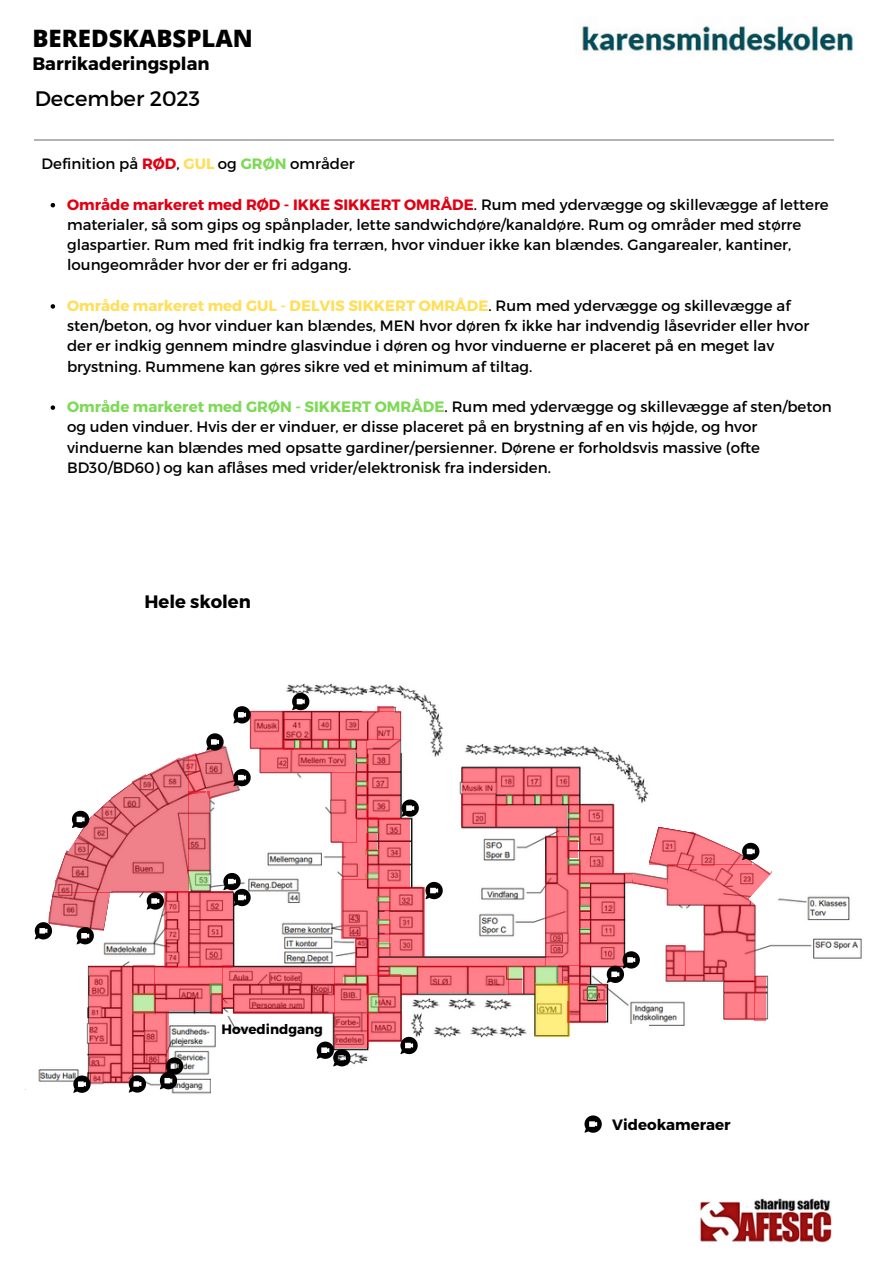
<style>
.page{position:relative;width:893px;height:1264px;background:#fff}
.page>*{position:absolute;margin:0;border:0;box-sizing:border-box;transform-origin:0 0}
.t1{font:800 24px "Open Sans";color:#000}
.t2{font:21px "Montserrat";color:#000}
.t3{font:700 18px "Montserrat";color:#000}
.t4{font:15px/20.2px "Montserrat";color:#000}
.t5{font:700 15px "Montserrat";color:#000}
.t6{font:700 13.5px "Montserrat";color:#000}
.s1{font-weight:700;color:#e10013}
.s2{font-weight:700;color:#ffde59}
.s3{font-weight:700;color:#7ed957}
</style>
<div class="page">
<hr style="left:35px;top:139px;width:799px;height:2px;background:#000">
<img style="left:700px;top:1198px;width:131px;height:45px">
<img style="left:582px;top:25px;width:272px;height:28px">
<img style="left:38px;top:683px;width:824px;height:411px">
<svg style="left:535px;top:983px;width:34px;height:53px;background:#ecdc6e"></svg>
<div style="left:247px;top:1020px;width:80px;height:28px;background:#fff"></div>
<svg style="left:133px;top:995px;width:22px;height:15px"></svg>
<svg style="left:210px;top:983px;width:12px;height:12px"></svg>
<svg style="left:390px;top:966px;width:27px;height:9px"></svg>
<svg style="left:343px;top:975px;width:23px;height:8px"></svg>
<svg style="left:368px;top:993px;width:11px;height:18px"></svg>
<div style="left:535px;top:966px;width:22px;height:17px;background:linear-gradient(to right,#beecab,#bdebaa)"></div>
<svg style="left:508px;top:966px;width:14px;height:13px"></svg>
<svg style="left:587px;top:986px;width:10px;height:13px"></svg>
<div style="left:656px;top:784px;width:163px;height:31px;background:#fff"></div>
<div style="left:718px;top:802px;width:119px;height:34px;background:#fff"></div>
<div style="left:777px;top:825px;width:78px;height:51px;background:#fff"></div>
<div style="left:211px;top:1068px;width:422px;height:89px;background:#fff"></div>
<div style="left:3px;top:1089px;width:141px;height:51px;background:#fff"></div>
<svg style="left:294px;top:740px;width:5px;height:8px"></svg>
<svg style="left:322px;top:740px;width:5px;height:8px"></svg>
<svg style="left:350px;top:740px;width:5px;height:8px"></svg>
<svg style="left:506px;top:795px;width:6px;height:8px"></svg>
<svg style="left:535px;top:795px;width:4px;height:8px"></svg>
<svg style="left:562px;top:795px;width:6px;height:8px"></svg>
<svg style="left:355px;top:758px;width:11px;height:6px"></svg>
<svg style="left:356px;top:781px;width:10px;height:4px"></svg>
<svg style="left:356px;top:803px;width:10px;height:6px"></svg>
<svg style="left:367px;top:826px;width:11px;height:6px"></svg>
<svg style="left:367px;top:849px;width:11px;height:6px"></svg>
<svg style="left:367px;top:873px;width:11px;height:6px"></svg>
<svg style="left:377px;top:896px;width:13px;height:6px"></svg>
<svg style="left:377px;top:919px;width:13px;height:6px"></svg>
<svg style="left:379px;top:942px;width:11px;height:6px"></svg>
<svg style="left:567px;top:813px;width:12px;height:6px"></svg>
<svg style="left:567px;top:836px;width:12px;height:6px"></svg>
<svg style="left:567px;top:858px;width:12px;height:6px"></svg>
<div style="left:580px;top:883px;width:9px;height:5px;background:#b1de9d"></div>
<svg style="left:580px;top:905px;width:9px;height:5px"></svg>
<svg style="left:580px;top:928px;width:9px;height:5px"></svg>
<svg style="left:51px;top:203px;width:4px;height:4px"></svg>
<svg style="left:51px;top:304px;width:4px;height:5px"></svg>
<svg style="left:51px;top:405px;width:4px;height:5px"></svg>
<svg style="left:164px;top:952px;width:69px;height:15px"></svg>
<svg style="left:89px;top:965px;width:44px;height:117px;background:#e66873"></svg>
<svg style="left:133px;top:1010px;width:36px;height:62px;background:#e56871"></svg>
<svg style="left:155px;top:966px;width:55px;height:44px;background:#ee6d78"></svg>
<svg style="left:133px;top:965px;width:22px;height:30px"></svg>
<svg style="left:222px;top:965px;width:11px;height:42px"></svg>
<svg style="left:233px;top:967px;width:101px;height:46px;background:#e3646f"></svg>
<svg style="left:334px;top:983px;width:34px;height:65px;background:#e56670"></svg>
<svg style="left:211px;top:993px;width:11px;height:20px"></svg>
<div style="left:210px;top:967px;width:12px;height:16px;background:#ff808a"></div>
<svg style="left:334px;top:965px;width:9px;height:18px"></svg>
<svg style="left:343px;top:965px;width:12px;height:11px"></svg>
<svg style="left:367px;top:1011px;width:34px;height:30px"></svg>
<svg style="left:379px;top:974px;width:22px;height:37px"></svg>
<svg style="left:417px;top:966px;width:91px;height:27px;background:#f06f79"></svg>
<svg style="left:400px;top:975px;width:17px;height:20px"></svg>
<div style="left:508px;top:979px;width:14px;height:14px;background:#ff808a"></div>
<svg style="left:523px;top:966px;width:12px;height:27px"></svg>
<svg style="left:366px;top:975px;width:11px;height:19px"></svg>
<svg style="left:341px;top:879px;width:36px;height:59px;background:#f0717b"></svg>
<svg style="left:355px;top:938px;width:24px;height:37px"></svg>
<svg style="left:377px;top:966px;width:13px;height:9px"></svg>
<div style="left:377px;top:957px;width:169px;height:9px;background:#fe7f8a"></div>
<svg style="left:545px;top:864px;width:34px;height:101px;background:#ef717b"></svg>
<svg style="left:567px;top:1000px;width:39px;height:22px"></svg>
<div style="left:508px;top:1041px;width:77px;height:51px;background:#fff"></div>
<div style="left:572px;top:1024px;width:77px;height:51px;background:#fff"></div>
<svg style="left:597px;top:984px;width:9px;height:16px"></svg>
<svg style="left:569px;top:984px;width:18px;height:16px"></svg>
<svg style="left:557px;top:965px;width:32px;height:19px"></svg>
<svg style="left:589px;top:873px;width:34px;height:93px;background:#ec6d77"></svg>
<svg style="left:703px;top:914px;width:51px;height:66px;background:#f1737e"></svg>
<svg style="left:666px;top:945px;width:19px;height:35px"></svg>
<svg style="left:685px;top:951px;width:18px;height:29px"></svg>
<svg style="left:723px;top:980px;width:31px;height:40px"></svg>
<svg style="left:754px;top:975px;width:11px;height:45px"></svg>
<svg style="left:579px;top:805px;width:34px;height:68px;background:#eb6c76"></svg>
<svg style="left:462px;top:768px;width:116px;height:27px;background:#ec6d78"></svg>
<svg style="left:462px;top:795px;width:34px;height:31px"></svg>
<div style="left:495px;top:805px;width:72px;height:21px;background:#ff808a"></div>
<svg style="left:546px;top:836px;width:21px;height:28px"></svg>
<svg style="left:251px;top:710px;width:33px;height:38px"></svg>
<svg style="left:284px;top:710px;width:116px;height:29px;background:#eb6f7a"></svg>
<svg style="left:366px;top:739px;width:34px;height:79px;background:#eb6b75"></svg>
<svg style="left:378px;top:818px;width:32px;height:70px;background:#eb6b76"></svg>
<svg style="left:390px;top:887px;width:35px;height:69px;background:#eb6a75"></svg>
<svg style="left:260px;top:748px;width:95px;height:24px;background:#ed6d77"></svg>
<div style="left:331px;top:772px;width:25px;height:70px;background:#ff808a"></div>
<svg style="left:342px;top:842px;width:25px;height:37px"></svg>
<svg style="left:355px;top:740px;width:11px;height:18px"></svg>
<div style="left:356px;top:818px;width:11px;height:24px;background:#ff808a"></div>
<svg style="left:283px;top:740px;width:11px;height:9px"></svg>
<svg style="left:377px;top:706px;width:17px;height:5px"></svg>
<svg style="left:299px;top:740px;width:23px;height:8px"></svg>
<svg style="left:328px;top:739px;width:22px;height:10px"></svg>
<svg style="left:512px;top:795px;width:22px;height:10px"></svg>
<svg style="left:539px;top:795px;width:22px;height:10px"></svg>
<svg style="left:356px;top:763px;width:11px;height:17px"></svg>
<svg style="left:356px;top:785px;width:11px;height:18px"></svg>
<svg style="left:366px;top:833px;width:11px;height:18px"></svg>
<svg style="left:367px;top:855px;width:11px;height:18px"></svg>
<svg style="left:568px;top:795px;width:11px;height:18px"></svg>
<svg style="left:568px;top:819px;width:11px;height:18px"></svg>
<svg style="left:567px;top:840px;width:11px;height:18px"></svg>
<svg style="left:357px;top:809px;width:10px;height:10px"></svg>
<svg style="left:367px;top:817px;width:11px;height:9px"></svg>
<svg style="left:495px;top:796px;width:11px;height:9px"></svg>
<svg style="left:556px;top:827px;width:10px;height:9px"></svg>
<svg style="left:379px;top:901px;width:11px;height:18px"></svg>
<svg style="left:379px;top:924px;width:10px;height:18px"></svg>
<svg style="left:378px;top:887px;width:11px;height:9px"></svg>
<svg style="left:378px;top:947px;width:11px;height:9px"></svg>
<svg style="left:578px;top:887px;width:11px;height:18px"></svg>
<svg style="left:579px;top:910px;width:11px;height:18px"></svg>
<svg style="left:579px;top:933px;width:11px;height:32px"></svg>
<svg style="left:579px;top:873px;width:10px;height:9px"></svg>
<svg style="left:584px;top:1115px;width:17px;height:17px"></svg>
<svg style="left:73px;top:1075px;width:18px;height:17px"></svg>
<svg style="left:129px;top:1075px;width:17px;height:17px"></svg>
<svg style="left:160px;top:1057px;width:23px;height:32px"></svg>
<svg style="left:316px;top:1041px;width:34px;height:25px"></svg>
<svg style="left:400px;top:1036px;width:17px;height:18px"></svg>
<svg style="left:34px;top:704px;width:217px;height:248px"></svg>
<svg style="left:292px;top:693px;width:17px;height:17px"></svg>
<svg style="left:401px;top:799px;width:18px;height:17px"></svg>
<svg style="left:425px;top:881px;width:18px;height:18px"></svg>
<svg style="left:606px;top:951px;width:34px;height:32px"></svg>
<svg style="left:625px;top:791px;width:168px;height:123px"></svg>
<p class="t1" style="left:32px;top:21px;width:222px">BEREDSKABSPLAN</p>
<p class="t3" style="left:32px;top:52px;width:179px">Barrikaderingsplan</p>
<p class="t2" style="left:35px;top:85px;width:167px">December 2023</p>
<p class="t4" style="left:42px;top:153px;width:314px">Definition på <span class="s1">RØD</span>, <span class="s2">GUL</span> og <span class="s3">GRØN</span> områder</p>
<p class="t4" style="left:67px;top:193px;width:763px"><span class="s1">Område markeret med RØD - IKKE SIKKERT OMRÅDE</span>. Rum med ydervægge og skillevægge af lettere materialer, så som gips og spånplader, lette sandwichdøre/kanaldøre. Rum og områder med større glaspartier. Rum med frit indkig fra terræn, hvor vinduer ikke kan blændes. Gangarealer, kantiner, loungeområder hvor der er fri adgang.</p>
<p class="t4" style="left:67px;top:295px;width:743px"><span class="s2">Område markeret med GUL - DELVIS SIKKERT OMRÅDE</span>. Rum med ydervægge og skillevægge af sten/beton, og hvor vinduer kan blændes, MEN hvor døren fx ikke har indvendig låsevrider eller hvor der er indkig gennem mindre glasvindue i døren og hvor vinduerne er placeret på en meget lav brystning. Rummene kan gøres sikre ved et minimum af tiltag.</p>
<p class="t4" style="left:67px;top:396px;width:766px"><span class="s3">Område markeret med GRØN - SIKKERT OMRÅDE</span>. Rum med ydervægge og skillevægge af sten/beton og uden vinduer. Hvis der er vinduer, er disse placeret på en brystning af en vis højde, og hvor vinduerne kan blændes med opsatte gardiner/persienner. Dørene er forholdsvis massive (ofte BD30/BD60) og kan aflåses med vrider/elektronisk fra indersiden.</p>
<p class="t3" style="left:144px;top:590px;width:108px">Hele skolen</p>
<p class="t6" style="left:221px;top:1020px;width:103px">Hovedindgang</p>
<p class="t5" style="left:612px;top:1114px;width:120px">Videokameraer</p>
</div>
